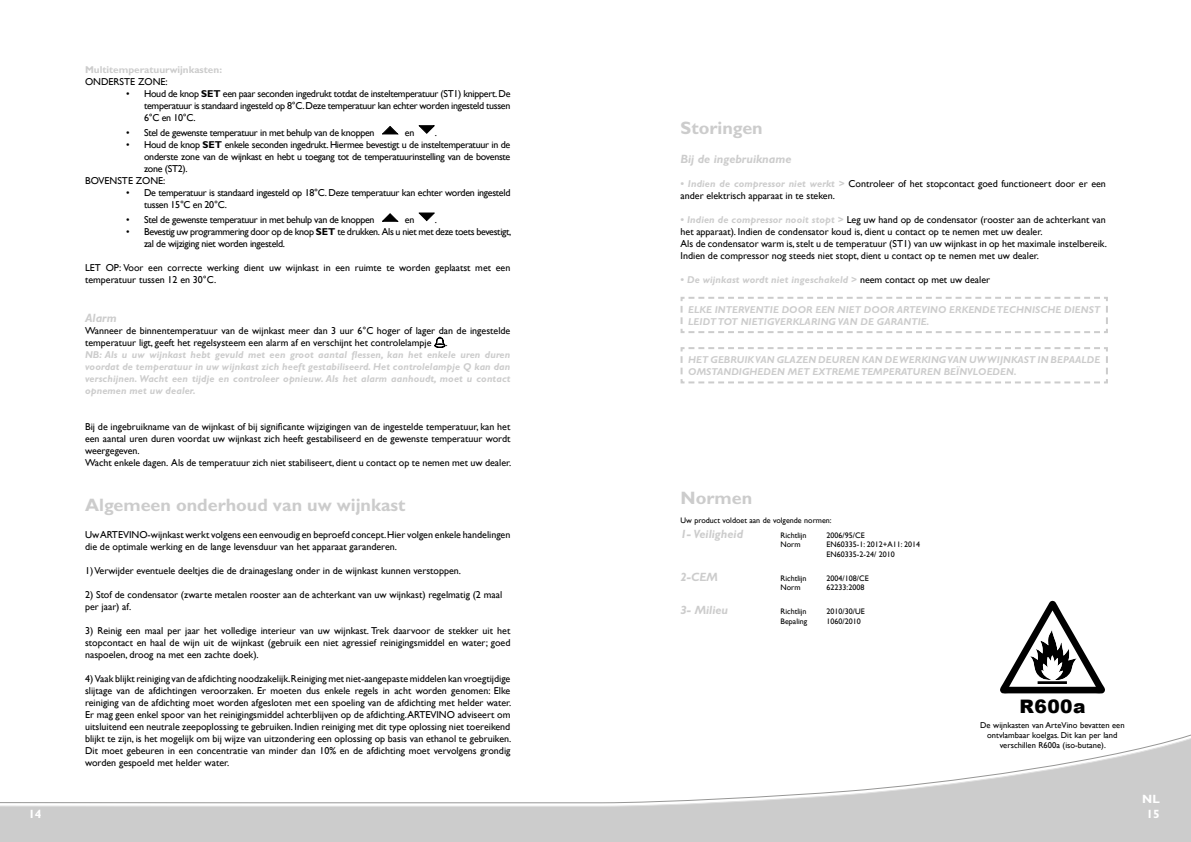
<style>
.page{position:relative;width:1191px;height:842px;background:#fff}
.page>*{position:absolute;margin:0;border:0;box-sizing:border-box;transform-origin:0 0}
.t1{font:900 18.6px "Arial";letter-spacing:.025em;color:#000}
.t2{font:700 18px "Gill Sans";color:#ccc}
.t3{font:italic 700 12px "Gill Sans";color:#ccc}
.t4{font:700 12px "Gill Sans";color:#fff}
.t5{font:10px/12px "Gill Sans";color:#000}
.t6{font:italic 700 10px/12px "Gill Sans";letter-spacing:.01em;color:#ccc}
.t7{font:10px/12px "Gill Sans";letter-spacing:-.03em;color:#000}
.t8{font:700 10px "Gill Sans";color:#ccc}
.t9{font:8.5px/10.2px "Gill Sans";color:#000;text-align:center}
.t10{font:8px/9.6px "Gill Sans";color:#000}
.s1{font-weight:700}
.s2{font-weight:700;font-style:italic;color:#ccc}
.s3{font-weight:400;font-style:normal;color:#000}
</style>
<div class="page">
<svg style="left:0;top:734px;width:1191px;height:108px"></svg>
<svg style="left:382px;top:126px;width:16px;height:8px"></svg>
<svg style="left:419px;top:125px;width:15px;height:9px"></svg>
<svg style="left:382px;top:214px;width:16px;height:7px"></svg>
<svg style="left:419px;top:213px;width:15px;height:8px"></svg>
<svg style="left:434px;top:336px;width:12px;height:12px"></svg>
<svg style="left:680px;top:297px;width:428px;height:36px"></svg>
<svg style="left:680px;top:347px;width:428px;height:37px"></svg>
<svg style="left:1000px;top:601px;width:105px;height:93px"></svg>
<p class="t8" style="left:85px;top:63px;width:138px">Multitemperatuurwijnkasten:</p>
<p class="t5" style="left:85px;top:75px;width:84px">ONDERSTE ZONE:</p>
<p class="t5" style="left:144px;top:87px;width:368px;text-align:justify;text-indent:-18px">• Houd de knop <span class="s1">SET</span> een paar seconden ingedrukt totdat de insteltemperatuur (ST1) knippert. De temperatuur is standaard ingesteld op 8°C. Deze temperatuur kan echter worden ingesteld tussen 6°C en 10°C.</p>
<p class="t7" style="left:126px;top:127px;width:250px">• Stel de gewenste temperatuur in met behulp van de knoppen</p>
<p class="t5" style="left:405px;top:127px;width:11px">en</p>
<p class="t5" style="left:435px;top:127px;width:4px">.</p>
<p class="t7" style="left:126px;top:139px;width:386px">• Houd de knop <span class="s1">SET</span> enkele seconden ingedrukt. Hiermee bevestigt u de insteltemperatuur in de</p>
<p class="t7" style="left:144px;top:151px;width:368px">onderste zone van de wijnkast en hebt u toegang tot de temperatuurinstelling van de bovenste</p>
<p class="t5" style="left:144px;top:163px;width:45px">zone (ST2).</p>
<p class="t5" style="left:85px;top:175px;width:82px">BOVENSTE ZONE:</p>
<p class="t7" style="left:144px;top:187px;width:368px;text-indent:-18px">• De temperatuur is standaard ingesteld op 18°C. Deze temperatuur kan echter worden ingesteld tussen 15°C en 20°C.</p>
<p class="t7" style="left:126px;top:214px;width:250px">• Stel de gewenste temperatuur in met behulp van de knoppen</p>
<p class="t5" style="left:405px;top:214px;width:11px">en</p>
<p class="t5" style="left:435px;top:214px;width:4px">.</p>
<p class="t7" style="left:144px;top:226px;width:369px;text-indent:-18px">• Bevestig uw programmering door op de knop <span class="s1">SET</span> te drukken. Als u niet met deze toets bevestigt, zal de wijziging niet worden ingesteld.</p>
<p class="t5" style="left:85px;top:262px;width:427px">LET OP: Voor een correcte werking dient uw wijnkast in een ruimte te worden geplaatst met een temperatuur tussen 12 en 30°C.</p>
<p class="t3" style="left:85px;top:311px;width:33px">Alarm</p>
<p class="t5" style="left:85px;top:324px;width:427px">Wanneer de binnentemperatuur van de wijnkast meer dan 3 uur 6°C hoger of lager dan de ingestelde temperatuur ligt, geeft het regelsysteem een alarm af en verschijnt het controlelampje</p>
<p class="t5" style="left:445px;top:336px;width:4px">.</p>
<p class="t6" style="left:85px;top:348px;width:427px;text-align:justify">NB: Als u uw wijnkast hebt gevuld met een groot aantal flessen, kan het enkele uren duren voordat de temperatuur in uw wijnkast zich heeft gestabiliseerd. Het controlelampje Q kan dan verschijnen. Wacht een tijdje en controleer opnieuw. Als het alarm aanhoudt, moet u contact opnemen met uw dealer.</p>
<p class="t5" style="left:85px;top:420px;width:428px">Bij de ingebruikname van de wijnkast of bij significante wijzigingen van de ingestelde temperatuur, kan het een aantal uren duren voordat uw wijnkast zich heeft gestabiliseerd en de gewenste temperatuur wordt weergegeven.<br>Wacht enkele dagen. Als de temperatuur zich niet stabiliseert, dient u contact op te nemen met uw dealer.</p>
<h2 class="t2" style="left:85px;top:495px;width:322px">Algemeen onderhoud van uw wijnkast</h2>
<p class="t5" style="left:85px;top:528px;width:427px">Uw ARTEVINO-wijnkast werkt volgens een eenvoudig en beproefd concept. Hier volgen enkele handelingen die de optimale werking en de lange levensduur van het apparaat garanderen.</p>
<p class="t5" style="left:85px;top:564px;width:377px">1) Verwijder eventuele deeltjes die de drainageslang onder in de wijnkast kunnen verstoppen.</p>
<p class="t5" style="left:85px;top:588px;width:418px">2) Stof de condensator (zwarte metalen rooster aan de achterkant van uw wijnkast) regelmatig (2 maal per jaar) af.</p>
<p class="t5" style="left:85px;top:624px;width:427px;text-align:justify">3) Reinig een maal per jaar het volledige interieur van uw wijnkast. Trek daarvoor de stekker uit het stopcontact en haal de wijn uit de wijnkast (gebruik een niet agressief reinigingsmiddel en water; goed naspoelen, droog na met een zachte doek).</p>
<p class="t5" style="left:85px;top:672px;width:428px;text-align:justify">4) Vaak blijkt reiniging van de afdichting noodzakelijk.Reiniging met niet-aangepaste middelen kan vroegtijdige slijtage van de afdichtingen veroorzaken. Er moeten dus enkele regels in acht worden genomen: Elke reiniging van de afdichting moet worden afgesloten met een spoeling van de afdichting met helder water.<br>Er mag geen enkel spoor van het reinigingsmiddel achterblijven op de afdichting. ARTEVINO adviseert om uitsluitend een neutrale zeepoplossing te gebruiken. Indien reiniging met dit type oplossing niet toereikend blijkt te zijn, is het mogelijk om bij wijze van uitzondering een oplossing op basis van ethanol te gebruiken.<br>Dit moet gebeuren in een concentratie van minder dan 10% en de afdichting moet vervolgens grondig worden gespoeld met helder water.</p>
<h2 class="t2" style="left:680px;top:117px;width:84px">Storingen</h2>
<p class="t3" style="left:680px;top:152px;width:112px">Bij de ingebruikname</p>
<p class="t5" style="left:680px;top:177px;width:427px"><span class="s2">• Indien de compressor niet werkt &gt;</span> Controleer of het stopcontact goed functioneert door er een ander elektrisch apparaat in te steken.</p>
<p class="t5" style="left:680px;top:213px;width:428px"><span class="s2">• Indien de compressor nooit stopt &gt;</span> Leg uw hand op de condensator (rooster aan de achterkant van het apparaat). Indien de condensator koud is, dient u contact op te nemen met uw dealer.<br>Als de condensator warm is, stelt u de temperatuur (ST1) van uw wijnkast in op het maximale instelbereik.<br>Indien de compressor nog steeds niet stopt, dient u contact op te nemen met uw dealer.</p>
<p class="t6" style="left:680px;top:273px;width:311px">• De wijnkast wordt niet ingeschakeld &gt; <span class="s3">neem contact op met uw dealer</span></p>
<p class="t6" style="left:688px;top:303px;width:413px">ELKE INTERVENTIE DOOR EEN NIET DOOR ARTEVINO ERKENDE TECHNISCHE DIENST<br>LEIDT TOT NIETIGVERKLARING VAN DE GARANTIE.</p>
<p class="t6" style="left:688px;top:354px;width:413px">HET GEBRUIK VAN GLAZEN DEUREN KAN DE WERKING VAN UW WIJNKAST IN BEPAALDE<br>OMSTANDIGHEDEN MET EXTREME TEMPERATUREN BEÏNVLOEDEN.</p>
<h2 class="t2" style="left:680px;top:487px;width:73px">Normen</h2>
<p class="t10" style="left:680px;top:516px;width:152px">Uw product voldoet aan de volgende normen:</p>
<p class="t3" style="left:680px;top:527px;width:64px">1- Veiligheid</p>
<p class="t10" style="left:780px;top:530px;width:28px">Richtlijn</p>
<p class="t10" style="left:826px;top:530px;width:40px">2006/95/CE</p>
<p class="t10" style="left:780px;top:540px;width:21px">Norm</p>
<p class="t10" style="left:826px;top:540px;width:95px">EN60335-1: 2012+A11: 2014<br>EN60335-2-24/ 2010</p>
<p class="t3" style="left:680px;top:570px;width:39px">2-CEM</p>
<p class="t10" style="left:780px;top:573px;width:28px">Richtlijn</p>
<p class="t10" style="left:826px;top:573px;width:44px">2004/108/CE</p>
<p class="t10" style="left:780px;top:583px;width:21px">Norm</p>
<p class="t10" style="left:826px;top:583px;width:39px">62233:2008</p>
<p class="t3" style="left:680px;top:603px;width:49px">3- Milieu</p>
<p class="t10" style="left:780px;top:607px;width:28px">Richtlijn</p>
<p class="t10" style="left:826px;top:607px;width:40px">2010/30/UE</p>
<p class="t10" style="left:780px;top:616px;width:28px">Bepaling</p>
<p class="t10" style="left:826px;top:616px;width:36px">1060/2010</p>
<h1 class="t1" style="left:1019px;top:693px;width:68px">R600a</h1>
<p class="t9" style="left:980px;top:720px;width:146px">De wijnkasten van ArteVino bevatten een ontvlambaar koelgas. Dit kan per land verschillen R600a (iso-butane).</p>
<p class="t4" style="left:1142px;top:792px;width:19px">NL</p>
<p class="t4" style="left:28px;top:807px;width:15px">14</p>
<p class="t4" style="left:1146px;top:806px;width:15px">15</p>
</div>
